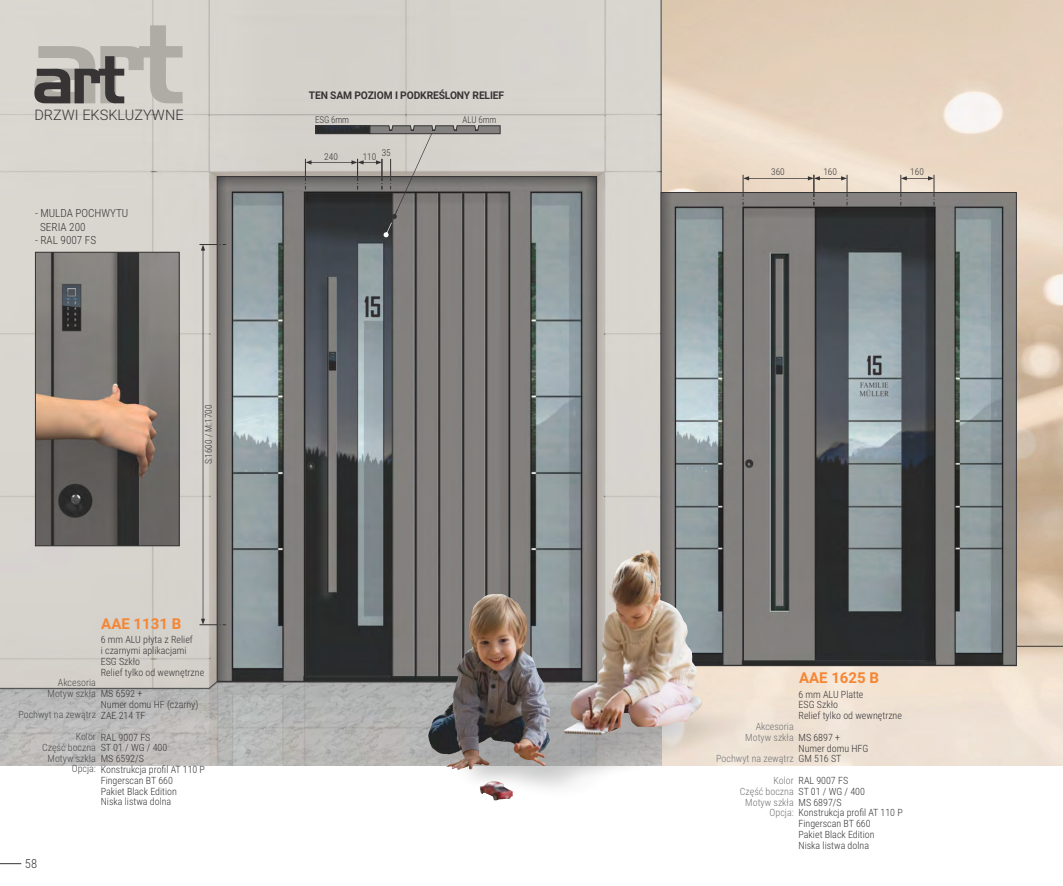
<style>
.page{position:relative;width:1063px;height:886px;background:#fff}
.page>*{position:absolute;margin:0;border:0;box-sizing:border-box;transform-origin:0 0}
.t1{font:700 15px "Roboto";color:#f58634}
.t2{font:300 14.5px "Roboto";color:#373435}
.t3{font:300 12.5px "Roboto Condensed";color:#373435}
.t4{font:300 11.25px/13.5px "Roboto Condensed";color:#373435}
.t5{font:700 10.62px "Roboto";letter-spacing:-.015em;color:#373435}
.t6{font:300 10px/10.8px "Roboto Condensed";color:#373435}
.t7{font:300 10px/10.8px "Roboto Condensed";color:#4b4b4d;text-align:right}
.t8{font:300 10px/10.8px "Roboto Condensed";color:#727376;text-align:right}
.t9{font:300 9.38px "Roboto Condensed";color:#373435}
</style>
<div class="page">
<img style="left:662px;top:0;width:401px;height:765px">
<img style="left:0;top:0;width:595px;height:765px">
<hr style="left:661px;top:646px;width:402px;height:1px;background:#373435">
<svg style="left:0;top:863px;width:21px;height:1px"></svg>
<img style="left:37px;top:254px;width:140px;height:290px">
<img style="left:58px;top:483px;width:34px;height:35px">
<div style="left:35px;top:252px;width:144px;height:294px;border:1px solid #373435"></div>
<img style="left:227px;top:187px;width:360px;height:493px">
<img style="left:587px;top:187px;width:8px;height:363px">
<img style="left:227px;top:178px;width:368px;height:9px">
<img style="left:219px;top:178px;width:8px;height:502px">
<svg style="left:199px;top:244px;width:27px;height:381px;background:#a5a19c"></svg>
<img style="left:416px;top:628px;width:358px;height:173px">
<svg style="left:34px;top:25px;width:149px;height:78px;background:#afaba6"></svg>
<svg style="left:305px;top:125px;width:195px;height:112px;background:#868381"></svg>
<svg style="left:0;top:681px;width:218px;height:8px;background:#bfbbb5"></svg>
<svg style="left:595px;top:0;width:67px;height:550px;background:#cfcbc6"></svg>
<img style="left:671px;top:194px;width:343px;height:470px">
<img style="left:663px;top:194px;width:8px;height:356px">
<img style="left:564px;top:550px;width:138px;height:185px">
<img style="left:480px;top:781px;width:34px;height:19px">
<img style="left:428px;top:594px;width:122px;height:175px">
<svg style="left:743px;top:175px;width:105px;height:30px;background:#b3a89d"></svg>
<svg style="left:900px;top:175px;width:35px;height:30px"></svg>
<h2 class="t2" style="left:34px;top:109px;width:151px">DRZWI EKSKLUZYWNE</h2>
<p class="t4" style="left:40px;top:208px;width:90px;text-indent:-5px">- MULDA POCHWYTU<br>SERIA 200</p>
<p class="t4" style="left:35px;top:235px;width:63px">- RAL 9007 FS</p>
<p class="t9" style="left:205px;top:464px;width:61px;rotate:-90deg">S:1600 / M:1700</p>
<h1 class="t1" style="left:101px;top:618px;width:82px">AAE 1131 B</h1>
<p class="t6" style="left:101px;top:635px;width:105px">6 mm ALU płyta z Relief<br>i czarnymi aplikacjami<br>ESG Szkło<br>Relief tylko od wewnętrzne</p>
<p class="t6" style="left:101px;top:689px;width:99px">MS 6592 +<br>Numer domu HF (czarny)<br>ZAE 214 TF</p>
<p class="t6" style="left:101px;top:733px;width:106px">RAL 9007 FS<br>ST 01 / WG / 400<br>MS 6592/S<br>Konstrukcja profil AT 110 P<br>Fingerscan BT 660<br>Pakiet Black Edition<br>Niska listwa dolna</p>
<p class="t7" style="left:48px;top:678px;width:50px">Akcesoria<br>Motyw szkła</p>
<p class="t7" style="left:19px;top:705px;width:79px;line-height:21.6px">Pochwyt na zewątrz<br>Kolor</p>
<p class="t7" style="left:42px;top:743px;width:55px">Część boczna<br>Motyw szkła<br>Opcja:</p>
<p class="t3" style="left:25px;top:859px;width:14px">58</p>
<p class="t5" style="left:309px;top:91px;width:197px">TEN SAM POZIOM I PODKREŚLONY RELIEF</p>
<p class="t9" style="left:315px;top:116px;width:36px">ESG 6mm</p>
<p class="t9" style="left:463px;top:116px;width:35px">ALU 6mm</p>
<p class="t9" style="left:324px;top:152px;width:15px">240</p>
<p class="t9" style="left:363px;top:152px;width:30px">110 35</p>
<p class="t9" style="left:771px;top:168px;width:15px">360</p>
<p class="t9" style="left:823px;top:168px;width:15px">160</p>
<p class="t9" style="left:910px;top:168px;width:15px">160</p>
<h1 class="t1" style="left:799px;top:672px;width:82px">AAE 1625 B</h1>
<p class="t6" style="left:799px;top:690px;width:105px">6 mm ALU Platte<br>ESG Szkło<br>Relief tylko od wewnętrzne</p>
<p class="t6" style="left:799px;top:733px;width:71px">MS 6897 +<br>Numer domu HFG<br>GM 516 ST</p>
<p class="t6" style="left:799px;top:776px;width:106px">RAL 9007 FS<br>ST 01 / WG / 400<br>MS 6897/S<br>Konstrukcja profil AT 110 P<br>Fingerscan BT 660<br>Pakiet Black Edition<br>Niska listwa dolna</p>
<p class="t8" style="left:745px;top:722px;width:50px">Akcesoria<br>Motyw szkła</p>
<p class="t8" style="left:716px;top:749px;width:79px;line-height:21.6px">Pochwyt na zewątrz<br>Kolor</p>
<p class="t8" style="left:740px;top:787px;width:55px">Część boczna<br>Motyw szkła<br>Opcja:</p>
</div>
